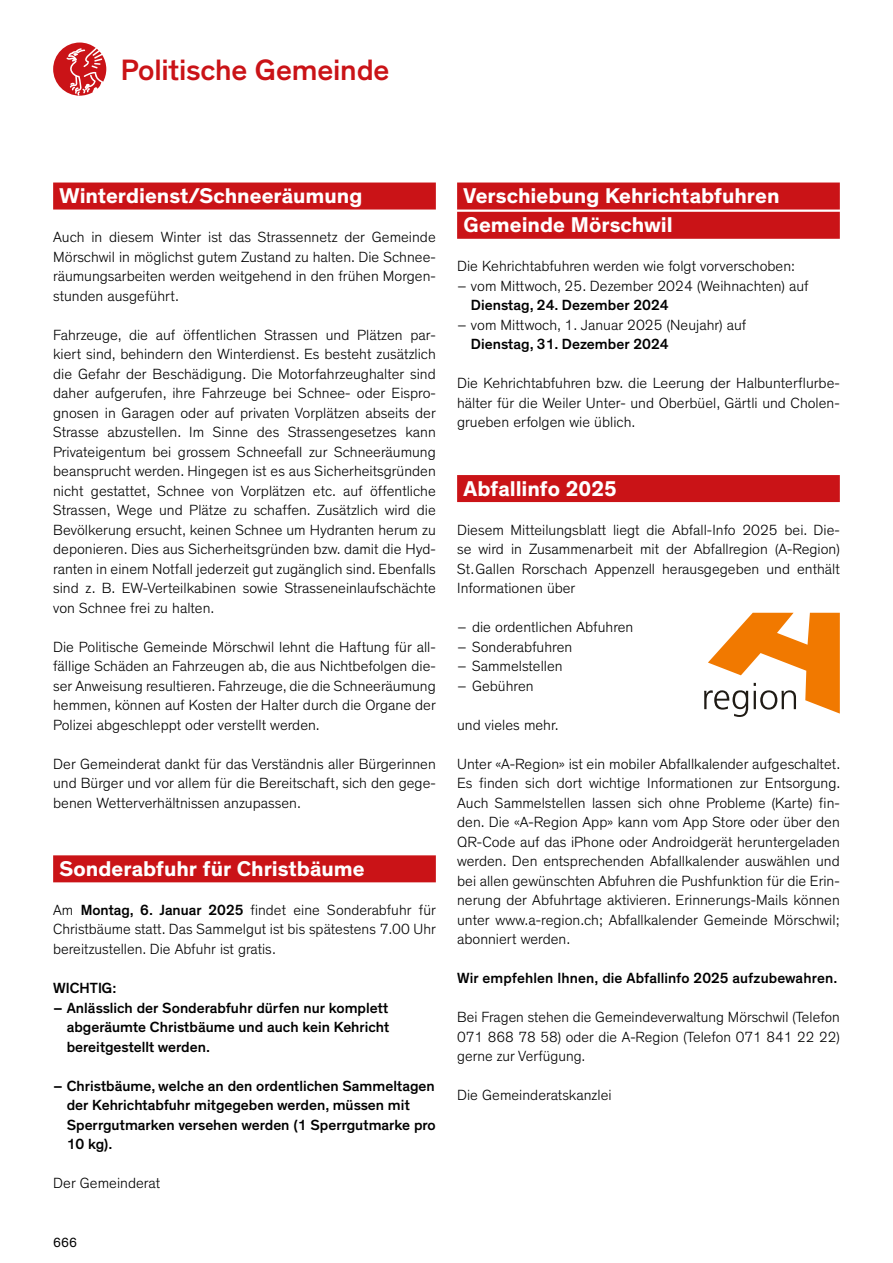
<style>
.page{position:relative;width:893px;height:1263px;background:#fff}
.page>*{position:absolute;margin:0;border:0;box-sizing:border-box;transform-origin:0 0}
.t1{font:500 30px "Theinhardt";letter-spacing:-.005em;color:#ca1317}
.t2{font:700 21.75px/29.2px "Theinhardt";color:#fff}
.t3{font:300 15px/19.5px "Theinhardt";color:#000;text-align:justify}
.t4{font:500 15px/19.5px "Theinhardt";color:#000;text-align:justify}
.t5{font:13.5px "Theinhardt";color:#000}
.s1{font-weight:500}
</style>
<div class="page">
<div style="left:53px;top:183px;width:383px;height:27px;background:#ca1317"></div>
<div style="left:53px;top:855px;width:383px;height:27px;background:#ca1317"></div>
<div style="left:457px;top:183px;width:383px;height:27px;background:#ca1317"></div>
<div style="left:457px;top:212px;width:383px;height:27px;background:#ca1317"></div>
<div style="left:457px;top:475px;width:383px;height:27px;background:#ca1317"></div>
<svg style="left:704px;top:613px;width:136px;height:104px"></svg>
<svg style="left:53px;top:43px;width:53px;height:53px"></svg>
<h1 class="t1" style="left:121px;top:52px;width:270px">Politische Gemeinde</h1>
<h2 class="t2" style="left:60px;top:182px;width:304px">Winterdienst/Schneeräumung</h2>
<p class="t3" style="left:53px;top:228px;width:384px">Auch in diesem Winter ist das Strassennetz der Gemeinde Mörschwil in möglichst gutem Zustand zu halten. Die Schnee&shy;räumungsarbeiten werden weitgehend in den frühen Morgen&shy;stunden ausgeführt.</p>
<p class="t3" style="left:53px;top:325px;width:384px">Fahrzeuge, die auf öffentlichen Strassen und Plätzen par&shy;kiert sind, behindern den Winterdienst. Es besteht zusätzlich die Gefahr der Beschädigung. Die Motorfahrzeughalter sind daher aufgerufen, ihre Fahrzeuge bei Schnee- oder Eispro&shy;gnosen in Garagen oder auf privaten Vorplätzen abseits der Strasse abzustellen. Im Sinne des Strassengesetzes kann Privateigentum bei grossem Schneefall zur Schneeräumung beansprucht werden. Hingegen ist es aus Sicherheitsgründen nicht gestattet, Schnee von Vorplätzen etc. auf öffentliche Strassen, Wege und Plätze zu schaffen. Zusätzlich wird die Bevölkerung ersucht, keinen Schnee um Hydranten herum zu deponieren. Dies aus Sicherheitsgründen bzw. damit die Hyd&shy;ranten in einem Notfall jederzeit gut zugänglich sind. Ebenfalls sind z. B. EW-Verteilkabinen sowie Strasseneinlaufschächte von Schnee frei zu halten.</p>
<p class="t3" style="left:53px;top:637px;width:384px">Die Politische Gemeinde Mörschwil lehnt die Haftung für all&shy;fällige Schäden an Fahrzeugen ab, die aus Nichtbefolgen die&shy;ser Anweisung resultieren. Fahrzeuge, die die Schneeräumung hemmen, können auf Kosten der Halter durch die Organe der Polizei abgeschleppt oder verstellt werden.</p>
<p class="t3" style="left:53px;top:754px;width:384px">Der Gemeinderat dankt für das Verständnis aller Bürgerinnen und Bürger und vor allem für die Bereitschaft, sich den gege&shy;benen Wetterverhältnissen anzupassen.</p>
<h2 class="t2" style="left:60px;top:854px;width:306px">Sonderabfuhr für Christbäume</h2>
<p class="t3" style="left:53px;top:900px;width:384px">Am <span class="s1">Montag, 6. Januar 2025</span> findet eine Sonderabfuhr für Christbäume statt. Das Sammelgut ist bis spätestens 7.00 Uhr bereitzustellen. Die Abfuhr ist gratis.</p>
<p class="t4" style="left:53px;top:978px;width:65px">WICHTIG:</p>
<p class="t4" style="left:67px;top:998px;width:324px;text-indent:-14px">– Anlässlich der Sonderabfuhr dürfen nur komplett abgeräumte Christbäume und auch kein Kehricht bereitgestellt werden.</p>
<p class="t4" style="left:67px;top:1076px;width:371px;text-align:left;text-indent:-14px">– Christbäume, welche an den ordentlichen Sammeltagen der Kehrichtabfuhr mitgegeben werden, müssen mit Sperrgutmarken versehen werden (1 Sperrgutmarke pro 10 kg).</p>
<p class="t3" style="left:53px;top:1173px;width:108px">Der Gemeinderat</p>
<p class="t5" style="left:53px;top:1234px;width:25px">666</p>
<h2 class="t2" style="left:463px;top:182px;width:318px">Verschiebung Kehrichtabfuhren<br>Gemeinde Mörschwil</h2>
<p class="t3" style="left:457px;top:257px;width:340px">Die Kehrichtabfuhren werden wie folgt vorverschoben:</p>
<p class="t3" style="left:457px;top:276px;width:353px">– vom Mittwoch, 25. Dezember 2024 (Weihnachten) auf</p>
<p class="t4" style="left:471px;top:296px;width:199px">Dienstag, 24. Dezember 2024</p>
<p class="t3" style="left:457px;top:315px;width:291px">– vom Mittwoch, 1. Januar 2025 (Neujahr) auf</p>
<p class="t4" style="left:471px;top:335px;width:199px">Dienstag, 31. Dezember 2024</p>
<p class="t3" style="left:457px;top:374px;width:384px">Die Kehrichtabfuhren bzw. die Leerung der Halbunterflurbe&shy;hälter für die Weiler Unter- und Oberbüel, Gärtli und Cholen&shy;grueben erfolgen wie üblich.</p>
<h2 class="t2" style="left:463px;top:474px;width:155px">Abfallinfo 2025</h2>
<p class="t3" style="left:457px;top:520px;width:384px">Diesem Mitteilungsblatt liegt die Abfall-Info 2025 bei. Die&shy;se wird in Zusammenarbeit mit der Abfallregion (A-Region)<br>St.Gallen Rorschach Appenzell herausgegeben und enthält Informationen über</p>
<p class="t3" style="left:457px;top:618px;width:178px">– die ordentlichen Abfuhren</p>
<p class="t3" style="left:457px;top:637px;width:117px">– Sonderabfuhren</p>
<p class="t3" style="left:457px;top:657px;width:107px">– Sammelstellen</p>
<p class="t3" style="left:457px;top:676px;width:78px">– Gebühren</p>
<p class="t3" style="left:457px;top:715px;width:103px">und vieles mehr.</p>
<p class="t3" style="left:457px;top:754px;width:385px">Unter «A-Region» ist ein mobiler Abfallkalender aufgeschaltet.<br>Es finden sich dort wichtige Informationen zur Entsorgung.<br>Auch Sammelstellen lassen sich ohne Probleme (Karte) fin&shy;den. Die «A-Region App» kann vom App Store oder über den QR-Code auf das iPhone oder Androidgerät heruntergeladen werden. Den entsprechenden Abfallkalender auswählen und bei allen gewünschten Abfuhren die Pushfunktion für die Erin&shy;nerung der Abfuhrtage aktivieren. Erinnerungs-Mails können unter www.a-region.ch; Abfallkalender Gemeinde Mörschwil; abonniert werden.</p>
<p class="t4" style="left:457px;top:969px;width:382px">Wir empfehlen Ihnen, die Abfallinfo 2025 aufzubewahren.</p>
<p class="t3" style="left:457px;top:1008px;width:384px">Bei Fragen stehen die Gemeindeverwaltung Mörschwil (Telefon 071 868 78 58) oder die A-Region (Telefon 071 841 22 22) gerne zur Verfügung.</p>
<p class="t3" style="left:457px;top:1086px;width:156px">Die Gemeinderatskanzlei</p>
</div>
